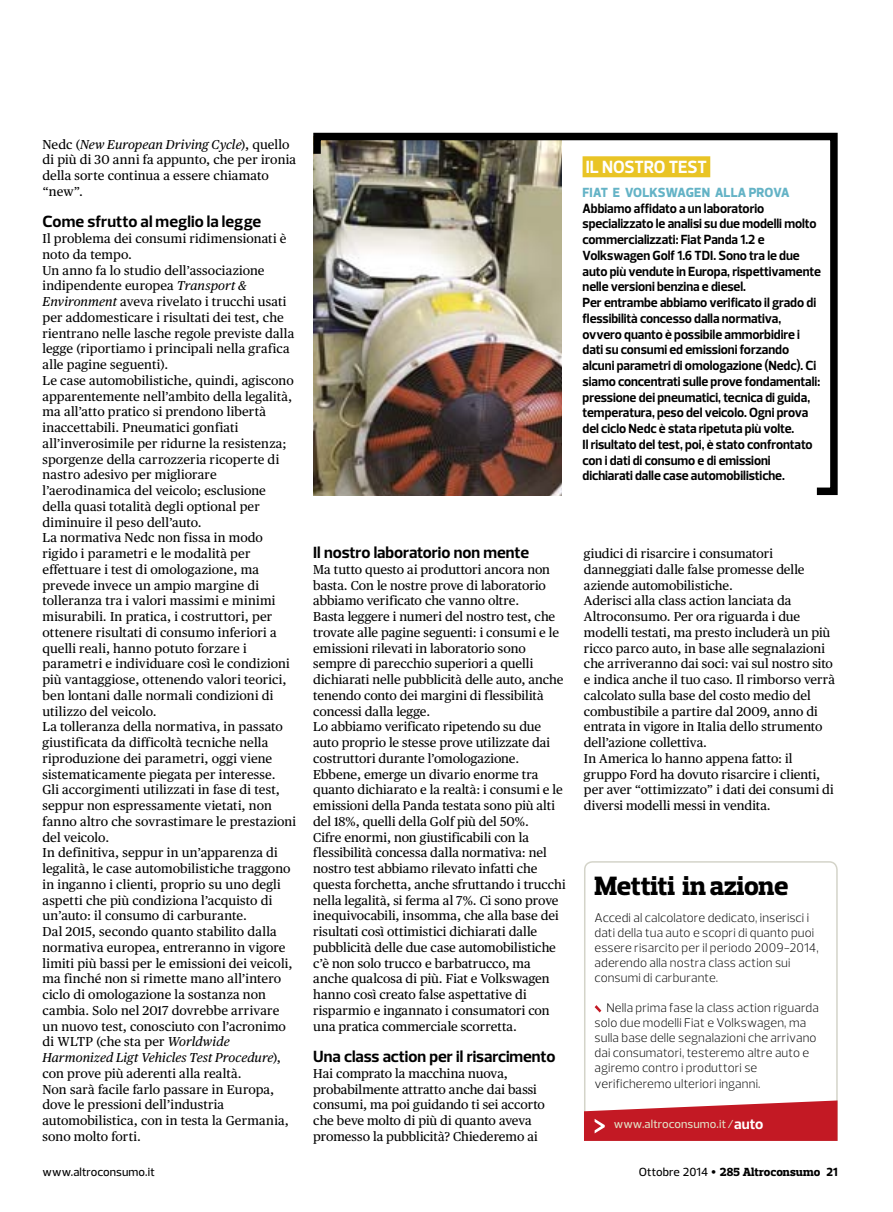
<style>
.page{position:relative;width:893px;height:1212px;background:#fff}
.page>*{position:absolute;margin:0;border:0;box-sizing:border-box;transform-origin:0 0}
._3_liv_titolo_piccol{font:800 27px "Prelo Slab";letter-spacing:-.01em;color:#000}
.i_HOW_titolo{font:700 18px "Prelo";letter-spacing:-.01em;color:#fff;scale:.94 1}
.i_TEX_testo_titolett{font:700 16.5px "Prelo";letter-spacing:-.005em;color:#000}
.i_TEX_testo_corrente{font:700 16.5px "Prelo";letter-spacing:.01em;color:#000}
.i_HOW_testo{font:700 13.5px/15.8px "Prelo";letter-spacing:-.005em;color:#000;scale:.96 1}
.i_HOW_titoletto{font:800 13.5px "Prelo";letter-spacing:.005em;color:#64b3c6;scale:.96 1}
.i_TEX_testo_corrente-2{font:12.9px/15.8px "Publico Text";letter-spacing:.005em;color:#000}
._3_liv_testo{font:300 12.75px/15px "Prelo";letter-spacing:.01em;color:#000}
.i_TXT_www_pag_dx{font:800 12px "Prelo Slab";letter-spacing:.005em;color:#000}
.t1{font:500 12px "Prelo";letter-spacing:.005em;color:#000}
.link_fondo_rosso{font:500 11.85px "Prelo";letter-spacing:.01em;color:#e2e1c6}
.s1{font-style:italic}
.s2{font-weight:700;font-size:14.85px;color:#fff}
.s3{font-family:"Prelo";font-weight:500}
.s4{font-family:"Publico Text";font-weight:400}
.s5{font-family:"Prelo"}
</style>
<div class="page">
<img style="left:313px;top:132px;width:525px;height:364px">
<div style="left:583px;top:156px;width:127px;height:21px;background:#e9c425"></div>
<svg style="left:584px;top:861px;width:254px;height:280px"></svg>
<svg style="left:595px;top:1005px;width:6px;height:7px"></svg>
<svg style="left:584px;top:1100px;width:253px;height:41px;background:#cb3b44"></svg>
<p class="i_TEX_testo_corrente-2" style="left:43px;top:136px;width:255px">Nedc (<span class="s1">New European Driving Cycle</span>), quello di più di 30 anni fa appunto, che per ironia della sorte continua a essere chiamato “new”.</p>
<p class="i_TEX_testo_corrente" style="left:43px;top:212px;width:220px">Come sfrutto al meglio la legge</p>
<p class="i_TEX_testo_corrente-2" style="left:43px;top:231px;width:246px">Il problema dei consumi ridimensionati è noto da tempo.</p>
<p class="i_TEX_testo_corrente-2" style="left:43px;top:262px;width:253px">Un anno fa lo studio dell’associazione indipendente europea <span class="s1">Transport &amp; Environment</span> aveva rivelato i trucchi usati per addomesticare i risultati dei test, che rientrano nelle lasche regole previste dalla legge (riportiamo i principali nella grafica alle pagine seguenti).</p>
<p class="i_TEX_testo_corrente-2" style="left:43px;top:372px;width:253px">Le case automobilistiche, quindi, agiscono apparentemente nell’ambito della legalità, ma all’atto pratico si prendono libertà inaccettabili. Pneumatici gonfiati all’inverosimile per ridurne la resistenza; sporgenze della carrozzeria ricoperte di nastro adesivo per migliorare l’aerodinamica del veicolo; esclusione della quasi totalità degli optional per diminuire il peso dell’auto.</p>
<p class="i_TEX_testo_corrente-2" style="left:43px;top:530px;width:249px">La normativa Nedc non fissa in modo rigido i parametri e le modalità per effettuare i test di omologazione, ma prevede invece un ampio margine di tolleranza tra i valori massimi e minimi misurabili. In pratica, i costruttori, per ottenere risultati di consumo inferiori a quelli reali, hanno potuto forzare i parametri e individuare così le condizioni più vantaggiose, ottenendo valori teorici, ben lontani dalle normali condizioni di utilizzo del veicolo.</p>
<p class="i_TEX_testo_corrente-2" style="left:43px;top:719px;width:242px">La tolleranza della normativa, in passato giustificata da difficoltà tecniche nella riproduzione dei parametri, oggi viene sistematicamente piegata per interesse.</p>
<p class="i_TEX_testo_corrente-2" style="left:43px;top:782px;width:255px">Gli accorgimenti utilizzati in fase di test, seppur non espressamente vietati, non fanno altro che sovrastimare le prestazioni del veicolo.</p>
<p class="i_TEX_testo_corrente-2" style="left:43px;top:845px;width:250px">In definitiva, seppur in un’apparenza di legalità, le case automobilistiche traggono in inganno i clienti, proprio su uno degli aspetti che più condiziona l’acquisto di un’auto: il consumo di carburante.</p>
<p class="i_TEX_testo_corrente-2" style="left:43px;top:924px;width:252px">Dal 2015, secondo quanto stabilito dalla normativa europea, entreranno in vigore limiti più bassi per le emissioni dei veicoli, ma finché non si rimette mano all’intero ciclo di omologazione la sostanza non cambia. Solo nel 2017 dovrebbe arrivare un nuovo test, conosciuto con l’acronimo di WLTP (che sta per <span class="s1">Worldwide Harmonized Ligt Vehicles Test Procedure</span>), con prove più aderenti alla realtà.</p>
<p class="i_TEX_testo_corrente-2" style="left:43px;top:1081px;width:248px">Non sarà facile farlo passare in Europa, dove le pressioni dell’industria automobilistica, con in testa la Germania, sono molto forti.</p>
<p class="i_TEX_testo_titolett" style="left:313px;top:542px;width:217px">Il nostro laboratorio non mente</p>
<p class="i_TEX_testo_corrente-2" style="left:313px;top:561px;width:238px">Ma tutto questo ai produttori ancora non basta. Con le nostre prove di laboratorio abbiamo verificato che vanno oltre.</p>
<p class="i_TEX_testo_corrente-2" style="left:313px;top:609px;width:252px">Basta leggere i numeri del nostro test, che trovate alle pagine seguenti: i consumi e le emissioni rilevati in laboratorio sono sempre di parecchio superiori a quelli dichiarati nelle pubblicità delle auto, anche tenendo conto dei margini di flessibilità concessi dalla legge.</p>
<p class="i_TEX_testo_corrente-2" style="left:313px;top:719px;width:251px">Lo abbiamo verificato ripetendo su due auto proprio le stesse prove utilizzate dai costruttori durante l’omologazione.<br>Ebbene, emerge un divario enorme tra quanto dichiarato e la realtà: i consumi e le emissioni della Panda testata sono più alti del 18%, quelli della Golf più del 50%.</p>
<p class="i_TEX_testo_corrente-2" style="left:313px;top:829px;width:254px">Cifre enormi, non giustificabili con la flessibilità concessa dalla normativa: nel nostro test abbiamo rilevato infatti che questa forchetta, anche sfruttando i trucchi nella legalità, si ferma al 7%. Ci sono prove inequivocabili, insomma, che alla base dei risultati così ottimistici dichiarati dalle pubblicità delle due case automobilistiche c’è non solo trucco e barbatrucco, ma anche qualcosa di più. Fiat e Volkswagen hanno così creato false aspettative di risparmio e ingannato i consumatori con una pratica commerciale scorretta.</p>
<p class="i_TEX_testo_titolett" style="left:313px;top:1046px;width:244px">Una class action per il risarcimento</p>
<p class="i_TEX_testo_corrente-2" style="left:313px;top:1065px;width:233px">Hai comprato la macchina nuova, probabilmente attratto anche dai bassi consumi, ma poi guidando ti sei accorto che beve molto di più di quanto aveva promesso la pubblicità? Chiederemo ai</p>
<p class="i_HOW_titolo" style="left:586px;top:156px;width:130px">IL NOSTRO TEST</p>
<p class="i_HOW_titoletto" style="left:583px;top:184px;width:217px">FIAT E VOLKSWAGEN ALLA PROVA</p>
<p class="i_HOW_testo" style="left:583px;top:200px;width:250px">Abbiamo affidato a un laboratorio specializzato le analisi su due modelli molto commercializzati: Fiat Panda 1.2 e Volkswagen Golf 1.6 TDI. Sono tra le due auto più vendute in Europa, rispettivamente nelle versioni benzina e diesel.</p>
<p class="i_HOW_testo" style="left:583px;top:295px;width:249px">Per entrambe abbiamo verificato il grado di flessibilità concesso dalla normativa, ovvero quanto è possibile ammorbidire i dati su consumi ed emissioni forzando alcuni parametri di omologazione (Nedc). Ci siamo concentrati sulle prove fondamentali: pressione dei pneumatici, tecnica di guida, temperatura, peso del veicolo. Ogni prova del ciclo Nedc è stata ripetuta più volte.</p>
<p class="i_HOW_testo" style="left:583px;top:436px;width:241px">Il risultato del test, poi, è stato confrontato con i dati di consumo e di emissioni dichiarati dalle case automobilistiche.</p>
<p class="i_TEX_testo_corrente-2" style="left:584px;top:546px;width:222px">giudici di risarcire i consumatori danneggiati dalle false promesse delle aziende automobilistiche.</p>
<p class="i_TEX_testo_corrente-2" style="left:584px;top:593px;width:252px">Aderisci alla class action lanciata da Altroconsumo. Per ora riguarda i due modelli testati, ma presto includerà un più ricco parco auto, in base alle segnalazioni che arriveranno dai soci: vai sul nostro sito e indica anche il tuo caso. Il rimborso verrà calcolato sulla base del costo medio del combustibile a partire dal 2009, anno di entrata in vigore in Italia dello strumento dell’azione collettiva.</p>
<p class="i_TEX_testo_corrente-2" style="left:584px;top:750px;width:251px">In America lo hanno appena fatto: il gruppo Ford ha dovuto risarcire i clienti, per aver “ottimizzato” i dati dei consumi di diversi modelli messi in vendita.</p>
<p class="_3_liv_titolo_piccol" style="left:595px;top:869px;width:195px">Mettiti in azione</p>
<p class="_3_liv_testo" style="left:595px;top:911px;width:226px">Accedi al calcolatore dedicato, inserisci i dati della tua auto e scopri di quanto puoi essere risarcito per il periodo 2009-2014, aderendo alla nostra class action sui consumi di carburante.</p>
<p class="_3_liv_testo" style="left:595px;top:1001px;width:226px;text-indent:12px">Nella prima fase la class action riguarda solo due modelli Fiat e Volkswagen, ma sulla base delle segnalazioni che arrivano dai consumatori, testeremo altre auto e agiremo contro i produttori se verificheremo ulteriori inganni.</p>
<p class="link_fondo_rosso" style="left:614px;top:1117px;width:151px">www.altroconsumo.it/<span class="s2">auto</span></p>
<p class="t1" style="left:43px;top:1164px;width:114px">www.altroconsumo.it</p>
<p class="i_TXT_www_pag_dx" style="left:639px;top:1164px;width:200px"><span class="s3">Ottobre 2014</span> <span class="s4">•</span> 285 Altroconsumo <span class="s5">21</span></p>
</div>
